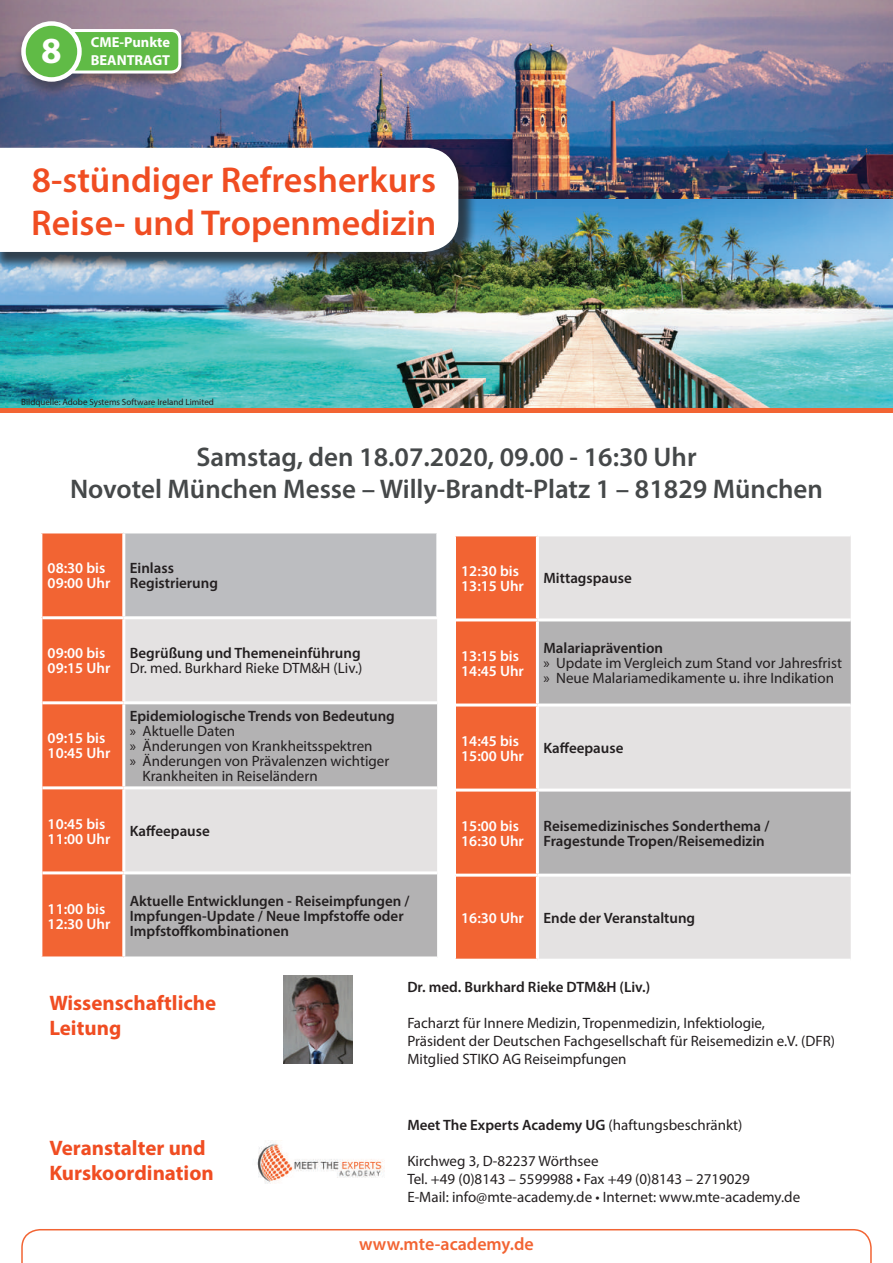
<style>
.page{position:relative;width:893px;height:1263px;background:#fff}
.page>*{position:absolute;margin:0;border:0;box-sizing:border-box;transform-origin:0 0}
.t1{font:700 36.9px "Myriad Pro";color:#fff}
.t2{font:600 36px/43.2px "Myriad Pro";color:#f04d22}
.t3{font:600 27px/32.4px "Myriad Pro";color:#454849;text-align:center}
.t4{font:700 21px/25.2px "Myriad Pro";color:#f04d22}
.t5{font:600 18px "Myriad Pro";color:#f26433}
.t6{font:15px/18px "Myriad Pro";color:#231f20}
.t7{font:600 15px/15px "Myriad Pro";color:#231f20}
.t8{font:600 15px/15px "Myriad Pro";color:#fff}
.t9{font:700 14.55px "Myriad Pro";color:#fff}
.t10{font:9px "Myriad Pro";color:#231f20}
.s1{font-weight:400}
</style>
<div class="page">
<img style="left:0;top:0;width:893px;height:408px">
<svg style="left:21px;top:1229px;width:851px;height:34px"></svg>
<hr style="left:0;top:408px;width:893px;height:4px;background:#f26433">
<img style="left:284px;top:976px;width:69px;height:87px">
<div style="left:14px;top:21px;width:178px;height:78px;background:#231f20;opacity:.45"></div>
<svg style="left:67px;top:28px;width:116px;height:47px;background:#7cc068"></svg>
<div style="left:24px;top:24px;width:55px;height:55px;background:#60bb46;border-radius:50%"></div>
<div style="left:21px;top:21px;width:61px;height:61px;border:4px solid #fff;border-radius:50%"></div>
<div style="left:42px;top:533px;width:82px;height:85px;background:#f26433"></div>
<div style="left:124px;top:533px;width:313px;height:85px;background:#bcbdc0"></div>
<div style="left:42px;top:619px;width:80px;height:337px;background:#f26433"></div>
<div style="left:125px;top:619px;width:312px;height:82px;background:#e4e2e2"></div>
<svg style="left:125px;top:704px;width:312px;height:252px;background:#c3c2c3"></svg>
<hr style="left:436px;top:533px;width:2px;height:83px;background:#fff">
<hr style="left:124px;top:616px;width:314px;height:3px;background:#fff">
<hr style="left:42px;top:701px;width:82px;height:3px;background:#fff">
<hr style="left:42px;top:786px;width:82px;height:3px;background:#fff">
<hr style="left:124px;top:786px;width:313px;height:3px;background:#fff">
<hr style="left:42px;top:871px;width:82px;height:3px;background:#fff">
<hr style="left:124px;top:871px;width:313px;height:3px;background:#fff">
<hr style="left:122px;top:533px;width:3px;height:83px;background:#fff">
<hr style="left:42px;top:616px;width:82px;height:3px;background:#fff">
<div style="left:0;top:150px;width:477px;height:120px;background:#231f20;opacity:.75"></div>
<svg style="left:0;top:148px;width:458px;height:104px"></svg>
<img style="left:257px;top:1142px;width:128px;height:41px">
<div style="left:456px;top:536px;width:80px;height:423px;background:#f26433"></div>
<div style="left:539px;top:536px;width:312px;height:423px;background:#e4e2e2"></div>
<svg style="left:539px;top:621px;width:312px;height:253px;background:#c3c2c3"></svg>
<hr style="left:456px;top:618px;width:81px;height:3px;background:#fff">
<hr style="left:537px;top:618px;width:314px;height:3px;background:#fff">
<hr style="left:456px;top:703px;width:81px;height:3px;background:#fff">
<hr style="left:456px;top:788px;width:81px;height:3px;background:#fff">
<hr style="left:456px;top:874px;width:81px;height:3px;background:#fff">
<hr style="left:537px;top:703px;width:314px;height:3px;background:#fff">
<hr style="left:537px;top:788px;width:314px;height:3px;background:#fff">
<hr style="left:537px;top:874px;width:314px;height:3px;background:#fff">
<h1 class="t1" style="left:41px;top:27px;width:22px">8</h1>
<p class="t9" style="left:91px;top:33px;width:81px">CME-Punkte</p>
<p class="t9" style="left:91px;top:50px;width:81px">BEANTRAGT</p>
<h2 class="t2" style="left:31px;top:157px;width:407px">8-stündiger Refresherkurs<br>Reise- und Tropenmedizin</h2>
<p class="t10" style="left:21px;top:396px;width:194px">Bildquelle: Adobe Systems Software Ireland Limited</p>
<h3 class="t3" style="left:70px;top:440px;width:754px">Samstag, den 18.07.2020, 09.00 - 16:30 Uhr<br>Novotel München Messe – Willy-Brandt-Platz 1 – 81829 München</h3>
<p class="t8" style="left:48px;top:560px;width:64px">08:30 bis<br>09:00 Uhr</p>
<p class="t7" style="left:130px;top:560px;width:90px">Einlass<br>Registrierung</p>
<p class="t8" style="left:48px;top:645px;width:64px">09:00 bis<br>09:15 Uhr</p>
<p class="t7" style="left:130px;top:645px;width:232px">Begrüßung und Themeneinführung</p>
<p class="t6" style="left:130px;top:659px;width:234px">Dr. med. Burkhard Rieke DTM&amp;H (Liv.)</p>
<p class="t8" style="left:48px;top:730px;width:64px">09:15 bis<br>10:45 Uhr</p>
<p class="t7" style="left:130px;top:708px;width:267px">Epidemiologische Trends von Bedeutung</p>
<p class="t6" style="left:130px;top:722px;width:107px">» Aktuelle Daten</p>
<p class="t6" style="left:130px;top:737px;width:244px">» Änderungen von Krankheitsspektren</p>
<p class="t6" style="left:130px;top:752px;width:261px">» Änderungen von Prävalenzen wichtiger</p>
<p class="t6" style="left:143px;top:767px;width:177px">Krankheiten in Reiseländern</p>
<p class="t8" style="left:48px;top:816px;width:64px">10:45 bis<br>11:00 Uhr</p>
<p class="t7" style="left:130px;top:823px;width:81px">Kaffeepause</p>
<p class="t8" style="left:48px;top:901px;width:64px">11:00 bis<br>12:30 Uhr</p>
<p class="t7" style="left:130px;top:893px;width:281px">Aktuelle Entwicklungen - Reiseimpfungen /<br>Impfungen-Update / Neue Impfstoffe oder<br>Impfstoffkombinationen</p>
<p class="t8" style="left:461px;top:563px;width:64px">12:30 bis<br>13:15 Uhr</p>
<p class="t7" style="left:543px;top:570px;width:90px">Mittagspause</p>
<p class="t8" style="left:461px;top:648px;width:64px">13:15 bis<br>14:45 Uhr</p>
<p class="t7" style="left:543px;top:640px;width:121px">Malariaprävention</p>
<p class="t6" style="left:543px;top:655px;width:300px;line-height:15px">» Update im Vergleich zum Stand vor Jahresfrist » Neue Malariamedikamente u. ihre Indikation</p>
<p class="t8" style="left:461px;top:733px;width:64px">14:45 bis<br>15:00 Uhr</p>
<p class="t7" style="left:543px;top:740px;width:81px">Kaffeepause</p>
<p class="t8" style="left:461px;top:818px;width:64px">15:00 bis<br>16:30 Uhr</p>
<p class="t7" style="left:543px;top:818px;width:227px">Reisemedizinisches Sonderthema /<br>Fragestunde Tropen/Reisemedizin</p>
<p class="t8" style="left:461px;top:910px;width:64px">16:30 Uhr</p>
<p class="t7" style="left:543px;top:910px;width:153px">Ende der Veranstaltung</p>
<h3 class="t4" style="left:49px;top:989px;width:169px">Wissenschaftliche<br>Leitung</h3>
<h3 class="t4" style="left:49px;top:1134px;width:166px">Veranstalter und<br>Kurskoordination</h3>
<p class="t7" style="left:407px;top:979px;width:244px">Dr. med. Burkhard Rieke DTM&amp;H (Liv.)</p>
<p class="t6" style="left:407px;top:1014px;width:429px">Facharzt für Innere Medizin, Tropenmedizin, Infektiologie,<br>Präsident der Deutschen Fachgesellschaft für Reisemedizin e.V. (DFR)<br>Mitglied STIKO AG Reiseimpfungen</p>
<p class="t7" style="left:407px;top:1117px;width:337px">Meet The Experts Academy UG <span class="s1">(haftungsbeschränkt)</span></p>
<p class="t6" style="left:407px;top:1151px;width:394px">Kirchweg 3, D-82237 Wörthsee<br>Tel. +49 (0)8143 – 5599988 • Fax +49 (0)8143 – 2719029<br>E-Mail: info@mte-academy.de • Internet: www.mte-academy.de</p>
<p class="t5" style="left:359px;top:1233px;width:176px">www.mte-academy.de</p>
</div>
